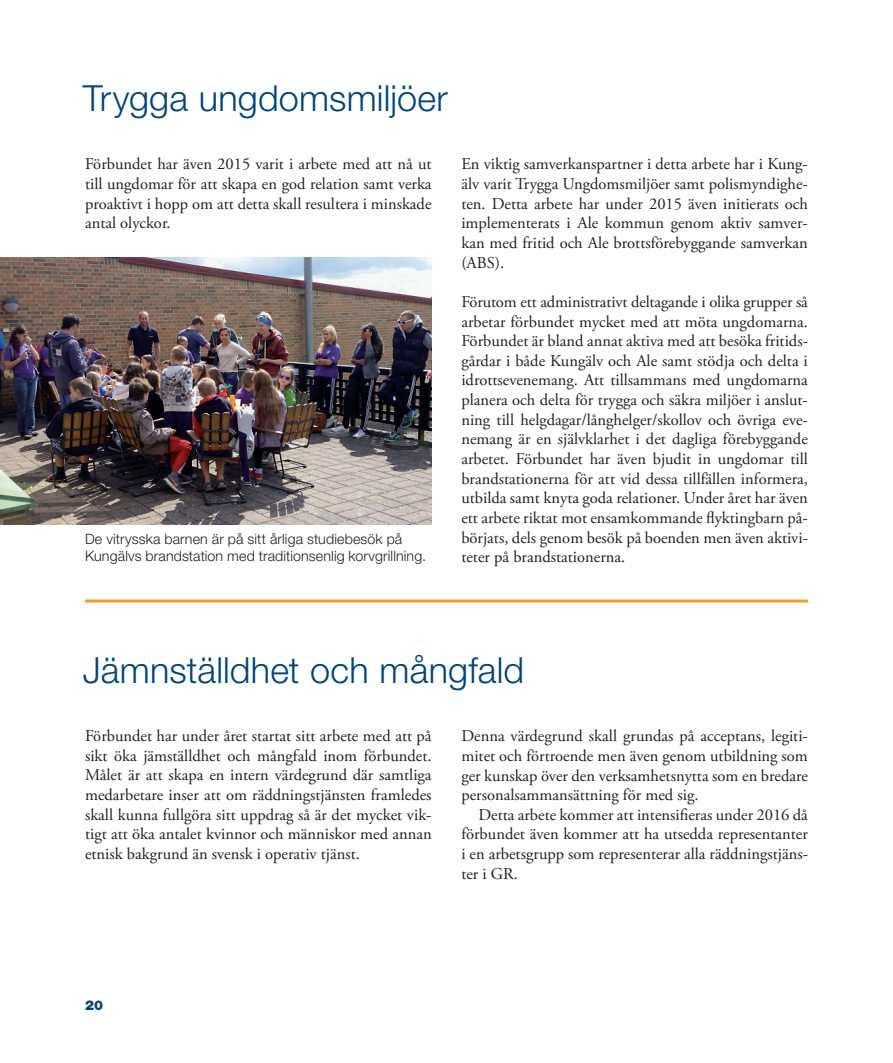
<style>
.page{position:relative;width:893px;height:1063px;background:#fff}
.page>*{position:absolute;margin:0;border:0;box-sizing:border-box;transform-origin:0 0}
.t1{font:300 36px "Helvetica Neue";letter-spacing:.005em;color:#00447b}
.t2{font:16.5px/19.6px "Adobe Garamond Pro";color:#231f20;text-align:justify}
.t3{font:300 14.25px/17.1px "Helvetica Neue";letter-spacing:.01em;color:#231f20}
.t4{font:900 13.5px "Helvetica Neue";color:#00447b}
</style>
<div class="page">
<img style="left:0;top:257px;width:432px;height:267px">
<hr style="left:85px;top:600px;width:723px;height:3px;background:#f49c28">
<h1 class="t1" style="left:83px;top:76px;width:366px">Trygga ungdomsmiljöer</h1>
<p class="t2" style="left:85px;top:155px;width:348px">Förbundet har även 2015 varit i arbete med att nå ut till ungdomar för att skapa en god relation samt verka proaktivt i hopp om att detta skall resultera i minskade antal olyckor.</p>
<p class="t3" style="left:85px;top:530px;width:343px">De vitrysska barnen är på sitt årliga studiebesök på<br>Kungälvs brandstation med traditionsenlig korvgrillning.</p>
<p class="t2" style="left:461px;top:155px;width:348px">En viktig samverkanspartner i detta arbete har i Kung&shy;älv varit Trygga Ungdomsmiljöer samt polismyndighe&shy;ten. Detta arbete har under 2015 även initierats och implementerats i Ale kommun genom aktiv samver&shy;kan med fritid och Ale brottsförebyggande samverkan (ABS).</p>
<p class="t2" style="left:461px;top:292px;width:348px">Förutom ett administrativt deltagande i olika grupper så arbetar förbundet mycket med att möta ungdomarna.<br>Förbundet är bland annat aktiva med att besöka fritids&shy;gårdar i både Kungälv och Ale samt stödja och delta i idrottsevenemang. Att tillsammans med ungdomarna planera och delta för trygga och säkra miljöer i anslut&shy;ning till helgdagar/långhelger/skollov och övriga eve&shy;nemang är en självklarhet i det dagliga förebyggande arbetet. Förbundet har även bjudit in ungdomar till brandstationerna för att vid dessa tillfällen informera, utbilda samt knyta goda relationer. Under året har även ett arbete riktat mot ensamkommande flyktingbarn på&shy;börjats, dels genom besök på boenden men även aktivi&shy;teter på brandstationerna.</p>
<h1 class="t1" style="left:83px;top:648px;width:443px">Jämnställdhet och mångfald</h1>
<p class="t2" style="left:85px;top:727px;width:348px">Förbundet har under året startat sitt arbete med att på sikt öka jämställdhet och mångfald inom förbundet.<br>Målet är att skapa en intern värdegrund där samtliga medarbetare inser att om räddningstjänsten framledes skall kunna fullgöra sitt uppdrag så är det mycket vik&shy;tigt att öka antalet kvinnor och människor med annan etnisk bakgrund än svensk i operativ tjänst.</p>
<p class="t2" style="left:461px;top:727px;width:348px">Denna värdegrund skall grundas på acceptans, legiti&shy;mitet och förtroende men även genom utbildning som ger kunskap över den verksamhetsnytta som en bredare personalsammansättning för med sig.</p>
<p class="t2" style="left:461px;top:805px;width:348px;text-indent:17px">Detta arbete kommer att intensifieras under 2016 då förbundet även kommer att ha utsedda representanter i en arbetsgrupp som representerar alla räddningstjäns&shy;ter i GR.</p>
<p class="t4" style="left:85px;top:997px;width:20px">20</p>
</div>
